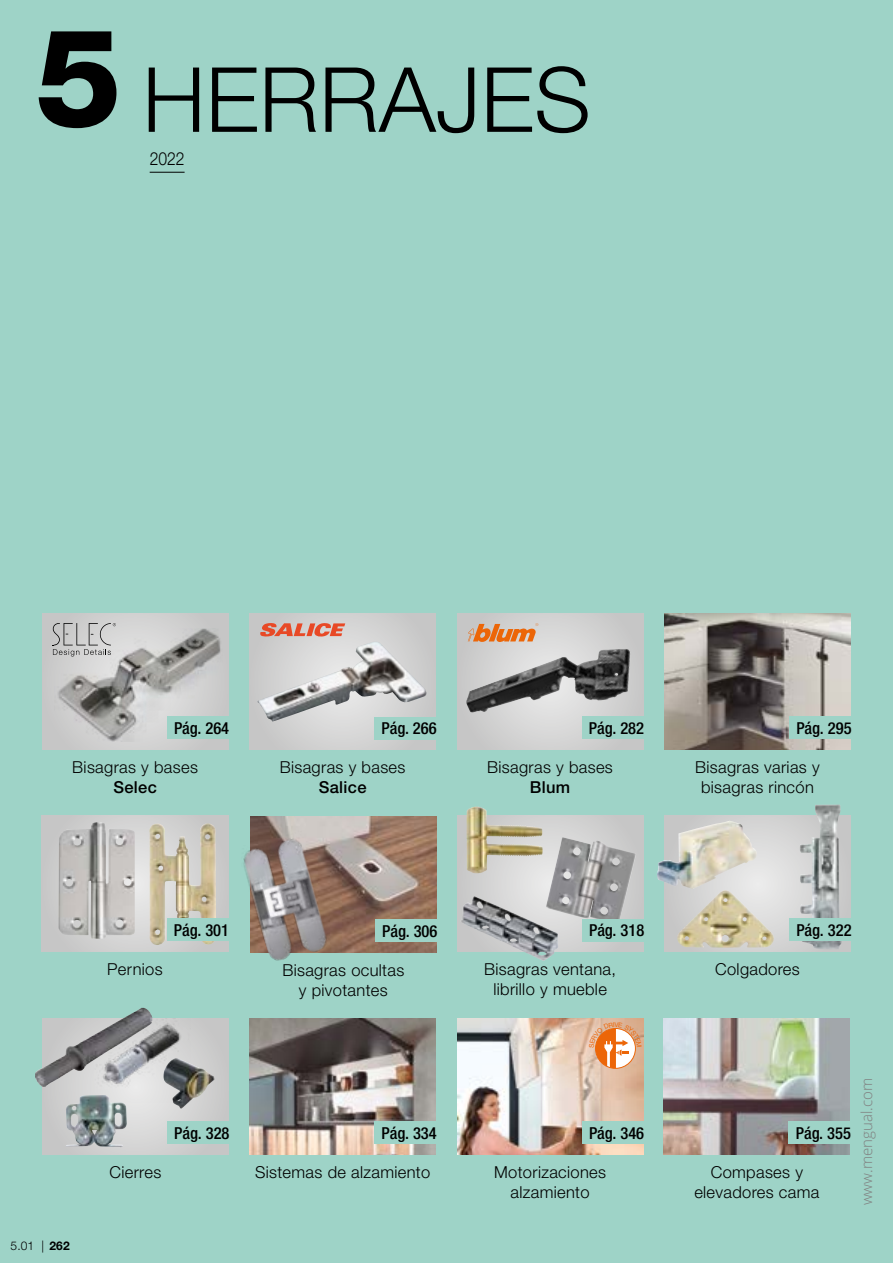
<style>
.page{position:relative;width:893px;height:1263px;background:#9ed3c7}
.page>*{position:absolute;margin:0;border:0;box-sizing:border-box;transform-origin:0 0}
.t1{font:300 90px "Helvetica Neue LT Pro";color:#000}
.t2{font:300 18px "Helvetica Neue LT Pro";color:#000;scale:.87 1}
.t3{font:300 16.5px/19.8px "Helvetica Neue LT Pro";letter-spacing:.02em;color:#000;text-align:center}
.t4{font:500 condensed 16.5px "Helvetica Neue LT Pro";color:#000}
.t5{font:500 16.5px "Helvetica Neue LT Pro";letter-spacing:.02em;color:#000}
.t6{font:300 15px "Open Sans";color:#808080}
.t7{font:300 12px "Helvetica Neue LT Pro";color:#000}
.s1{font-weight:800;font-size:136.95px}
.s2{font-weight:700}
</style>
<div class="page">
<svg style="left:457px;top:613px;width:186px;height:137px;background:#ccc"></svg>
<svg style="left:468px;top:623px;width:70px;height:21px"></svg>
<img style="left:466px;top:649px;width:157px;height:63px">
<div style="left:250px;top:614px;width:186px;height:136px;background:#cecece"></div>
<img style="left:257px;top:642px;width:170px;height:80px">
<img style="left:457px;top:1018px;width:186px;height:136px">
<img style="left:250px;top:1018px;width:186px;height:136px">
<div style="left:42px;top:613px;width:186px;height:137px;background:#c9c9c9"></div>
<svg style="left:457px;top:815px;width:186px;height:137px;background:#d0d0d0"></svg>
<svg style="left:664px;top:815px;width:186px;height:137px;background:#d4d4d4"></svg>
<svg style="left:42px;top:1018px;width:186px;height:136px;background:#cecece"></svg>
<img style="left:675px;top:890px;width:99px;height:58px">
<svg style="left:42px;top:815px;width:186px;height:136px;background:#cecece"></svg>
<img style="left:657px;top:821px;width:101px;height:68px">
<img style="left:798px;top:805px;width:43px;height:145px">
<img style="left:664px;top:1018px;width:186px;height:136px">
<img style="left:58px;top:629px;width:164px;height:112px">
<img style="left:664px;top:613px;width:186px;height:137px">
<img style="left:35px;top:1008px;width:117px;height:79px">
<img style="left:91px;top:1018px;width:99px;height:85px">
<img style="left:58px;top:822px;width:77px;height:117px">
<img style="left:467px;top:808px;width:76px;height:65px">
<img style="left:460px;top:896px;width:98px;height:65px">
<img style="left:149px;top:823px;width:67px;height:123px">
<img style="left:250px;top:816px;width:186px;height:137px">
<img style="left:163px;top:1058px;width:52px;height:51px">
<img style="left:243px;top:829px;width:94px;height:132px">
<img style="left:546px;top:837px;width:90px;height:87px">
<img style="left:66px;top:1095px;width:61px;height:53px">
<svg style="left:53px;top:623px;width:63px;height:33px"></svg>
<svg style="left:260px;top:623px;width:85px;height:14px"></svg>
<div style="left:375px;top:717px;width:62px;height:22px;background:#9ed3c7"></div>
<div style="left:582px;top:717px;width:62px;height:22px;background:#9ed3c7"></div>
<div style="left:167px;top:717px;width:62px;height:22px;background:#9ed3c7"></div>
<div style="left:582px;top:919px;width:62px;height:22px;background:#9ed3c7"></div>
<div style="left:167px;top:918px;width:62px;height:23px;background:#9ed3c7"></div>
<div style="left:167px;top:1121px;width:63px;height:23px;background:#9ed3c7"></div>
<div style="left:789px;top:717px;width:63px;height:22px;background:#9ed3c7"></div>
<div style="left:789px;top:918px;width:63px;height:23px;background:#9ed3c7"></div>
<div style="left:375px;top:920px;width:62px;height:22px;background:#9ed3c7"></div>
<div style="left:375px;top:1121px;width:62px;height:23px;background:#9ed3c7"></div>
<div style="left:582px;top:1121px;width:62px;height:23px;background:#9ed3c7"></div>
<div style="left:789px;top:1121px;width:62px;height:23px;background:#9ed3c7"></div>
<hr style="left:150px;top:172px;width:35px;height:1px;background:#000">
<svg style="left:589px;top:1022px;width:53px;height:46px;background:#e9b28b"></svg>
<h1 class="t1" style="left:36px;top:45px;width:557px"><span class="s1">5</span> HERRAJES</h1>
<p class="t2" style="left:150px;top:148px;width:42px">2022</p>
<p class="t4" style="left:174px;top:718px;width:57px">Pág. 264</p>
<p class="t4" style="left:381px;top:718px;width:57px">Pág. 266</p>
<p class="t4" style="left:589px;top:718px;width:57px">Pág. 282</p>
<p class="t4" style="left:796px;top:718px;width:57px">Pág. 295</p>
<p class="t3" style="left:72px;top:757px;width:127px">Bisagras y bases</p>
<p class="t5" style="left:113px;top:777px;width:45px">Selec</p>
<p class="t3" style="left:280px;top:757px;width:127px">Bisagras y bases</p>
<p class="t5" style="left:319px;top:777px;width:49px">Salice</p>
<p class="t3" style="left:487px;top:757px;width:127px">Bisagras y bases</p>
<p class="t5" style="left:530px;top:777px;width:42px">Blum</p>
<p class="t3" style="left:695px;top:757px;width:126px">Bisagras varias y bisagras rincón</p>
<p class="t7" style="left:11px;top:1239px;width:61px">5.01 | <span class="s2">262</span></p>
<p class="t3" style="left:107px;top:959px;width:57px">Pernios</p>
<p class="t4" style="left:174px;top:920px;width:57px">Pág. 301</p>
<p class="t4" style="left:589px;top:920px;width:57px">Pág. 318</p>
<p class="t4" style="left:382px;top:921px;width:57px">Pág. 306</p>
<p class="t4" style="left:796px;top:920px;width:57px">Pág. 322</p>
<p class="t3" style="left:282px;top:960px;width:124px">Bisagras ocultas y pivotantes</p>
<p class="t3" style="left:484px;top:959px;width:133px">Bisagras ventana, librillo y mueble</p>
<p class="t3" style="left:715px;top:959px;width:86px">Colgadores</p>
<p class="t3" style="left:109px;top:1162px;width:53px">Cierres</p>
<p class="t4" style="left:174px;top:1123px;width:57px">Pág. 328</p>
<p class="t4" style="left:382px;top:1123px;width:57px">Pág. 334</p>
<p class="t4" style="left:589px;top:1123px;width:57px">Pág. 346</p>
<p class="t4" style="left:796px;top:1123px;width:57px">Pág. 355</p>
<p class="t3" style="left:255px;top:1162px;width:177px">Sistemas de alzamiento</p>
<p class="t3" style="left:494px;top:1162px;width:113px">Motorizaciones alzamiento</p>
<p class="t3" style="left:694px;top:1162px;width:127px">Compases y elevadores cama</p>
<p class="t6" style="left:856px;top:1205px;width:129px;rotate:-90deg">www.mengual.com</p>
</div>
